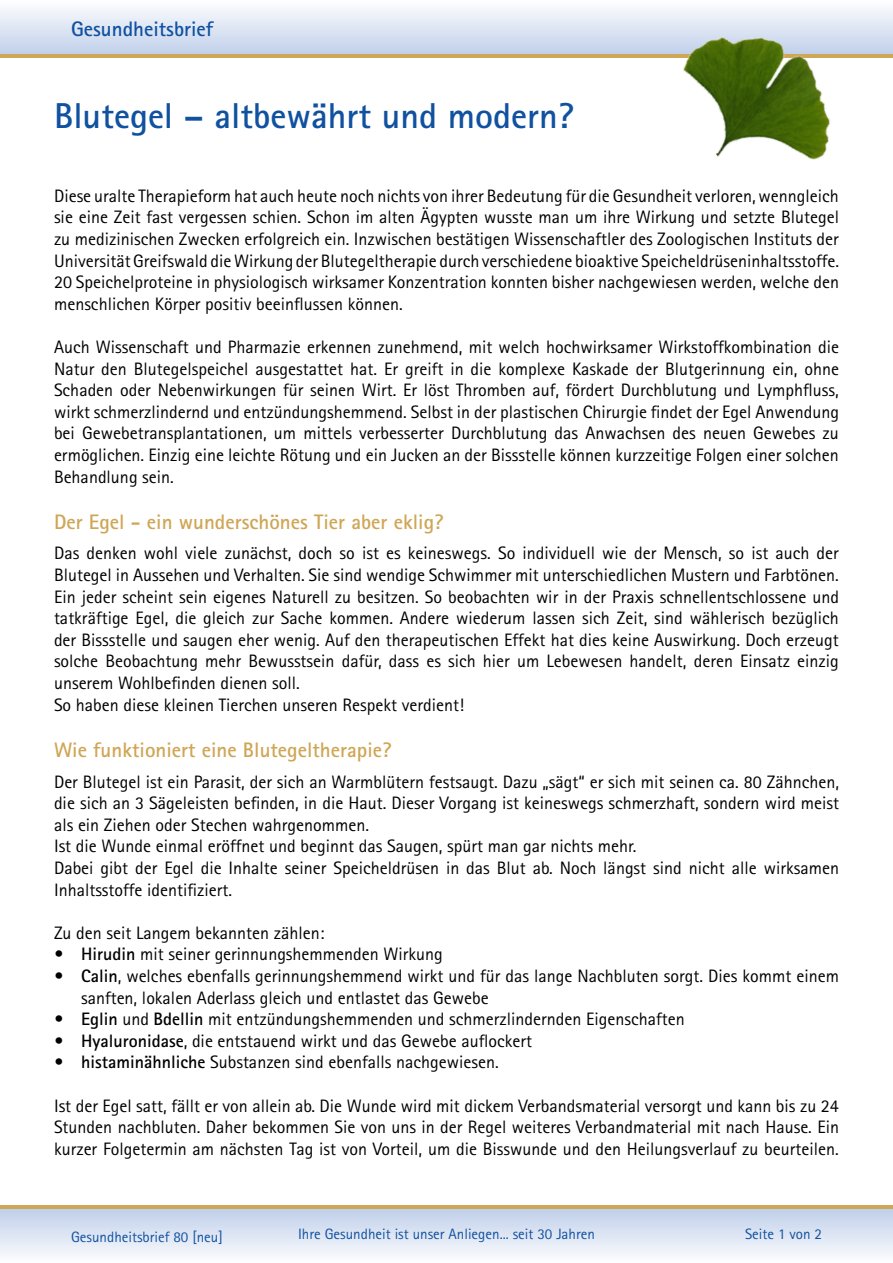
<style>
.page{position:relative;width:893px;height:1263px;background:#fff}
.page>*{position:absolute;margin:0;border:0;box-sizing:border-box;transform-origin:0 0}
.t1{font:700 36px "Rotis Sans Serif";color:#1051a0}
.t2{font:700 21px "Rotis Sans Serif";color:#cfa655}
.t3{font:700 21px "Rotis Sans Serif";color:#1051a0}
.t4{font:18px/21.6px "Rotis Sans Serif";color:#000;text-align:justify}
.t5{font:15px "Rotis Sans Serif";color:#1051a0}
.s1{font-weight:700}
</style>
<div class="page">
<div style="left:0;top:1209px;width:893px;height:54px;background:linear-gradient(to bottom,#c0cfea,#fcfcfe)"></div>
<hr style="left:0;top:1205px;width:893px;height:4px;background:#cfa655">
<div style="left:0;top:0;width:893px;height:54px;background:linear-gradient(to bottom,#fefefe,#c2d1eb)"></div>
<hr style="left:0;top:54px;width:893px;height:4px;background:#cfa655">
<img style="left:663px;top:31px;width:176px;height:129px">
<p class="t3" style="left:71px;top:16px;width:144px">Gesundheitsbrief</p>
<h1 class="t1" style="left:54px;top:93px;width:521px">Blutegel – altbewährt und modern?</h1>
<p class="t4" style="left:54px;top:185px;width:786px">Diese uralte Therapieform hat auch heute noch nichts von ihrer Bedeutung für die Gesundheit verloren, wenngleich sie eine Zeit fast vergessen schien. Schon im alten Ägypten wusste man um ihre Wirkung und setzte Blutegel zu medizinischen Zwecken erfolgreich ein. Inzwischen bestätigen Wissenschaftler des Zoologischen Instituts der Universität Greifswald die Wirkung der Blutegeltherapie durch verschiedene bioaktive Speicheldrüseninhaltsstoffe.<br>20 Speichelproteine in physiologisch wirksamer Konzentration konnten bisher nachgewiesen werden, welche den menschlichen Körper positiv beeinflussen können.</p>
<p class="t4" style="left:54px;top:336px;width:786px">Auch Wissenschaft und Pharmazie erkennen zunehmend, mit welch hochwirksamer Wirkstoffkombination die Natur den Blutegelspeichel ausgestattet hat. Er greift in die komplexe Kaskade der Blutgerinnung ein, ohne Schaden oder Nebenwirkungen für seinen Wirt. Er löst Thromben auf, fördert Durchblutung und Lymphfluss, wirkt schmerzlindernd und entzündungshemmend. Selbst in der plastischen Chirurgie findet der Egel Anwendung bei Gewebetransplantationen, um mittels verbesserter Durchblutung das Anwachsen des neuen Gewebes zu ermöglichen. Einzig eine leichte Rötung und ein Jucken an der Bissstelle können kurzzeitige Folgen einer solchen Behandlung sein.</p>
<p class="t2" style="left:54px;top:509px;width:391px">Der Egel - ein wunderschönes Tier aber eklig?</p>
<p class="t4" style="left:54px;top:542px;width:786px;text-align:left">Das denken wohl viele zunächst, doch so ist es keineswegs. So individuell wie der Mensch, so ist auch der Blutegel in Aussehen und Verhalten. Sie sind wendige Schwimmer mit unterschiedlichen Mustern und Farbtönen.<br>Ein jeder scheint sein eigenes Naturell zu besitzen. So beobachten wir in der Praxis schnellentschlossene und tatkräftige Egel, die gleich zur Sache kommen. Andere wiederum lassen sich Zeit, sind wählerisch bezüglich der Bissstelle und saugen eher wenig. Auf den therapeutischen Effekt hat dies keine Auswirkung. Doch erzeugt solche Beobachtung mehr Bewusstsein dafür, dass es sich hier um Lebewesen handelt, deren Einsatz einzig unserem Wohlbefinden dienen soll.<br>So haben diese kleinen Tierchen unseren Respekt verdient!</p>
<p class="t2" style="left:54px;top:737px;width:339px">Wie funktioniert eine Blutegeltherapie?</p>
<p class="t4" style="left:54px;top:770px;width:786px;text-align:left">Der Blutegel ist ein Parasit, der sich an Warmblütern festsaugt. Dazu „sägt“ er sich mit seinen ca. 80 Zähnchen, die sich an 3 Sägeleisten befinden, in die Haut. Dieser Vorgang ist keineswegs schmerzhaft, sondern wird meist als ein Ziehen oder Stechen wahrgenommen.<br>Ist die Wunde einmal eröffnet und beginnt das Saugen, spürt man gar nichts mehr.<br>Dabei gibt der Egel die Inhalte seiner Speicheldrüsen in das Blut ab. Noch längst sind nicht alle wirksamen Inhaltsstoffe identifiziert.</p>
<p class="t4" style="left:54px;top:922px;width:272px">Zu den seit Langem bekannten zählen:</p>
<p class="t4" style="left:54px;top:943px;width:390px"><span class="s1">• Hirudin</span> mit seiner gerinnungshemmenden Wirkung</p>
<p class="t4" style="left:81px;top:965px;width:759px;text-indent:-27px"><span class="s1">• Calin</span>, welches ebenfalls gerinnungshemmend wirkt und für das lange Nachbluten sorgt. Dies kommt einem sanften, lokalen Aderlass gleich und entlastet das Gewebe</p>
<p class="t4" style="left:54px;top:1008px;width:632px"><span class="s1">• Eglin</span> und <span class="s1">Bdellin</span> mit entzündungshemmenden und schmerzlindernden Eigenschaften</p>
<p class="t4" style="left:54px;top:1030px;width:480px"><span class="s1">• Hyaluronidase</span>, die entstauend wirkt und das Gewebe auflockert</p>
<p class="t4" style="left:54px;top:1051px;width:446px"><span class="s1">• histaminähnliche</span> Substanzen sind ebenfalls nachgewiesen.</p>
<p class="t4" style="left:54px;top:1094px;width:786px">Ist der Egel satt, fällt er von allein ab. Die Wunde wird mit dickem Verbandsmaterial versorgt und kann bis zu 24<br>Stunden nachbluten. Daher bekommen Sie von uns in der Regel weiteres Verbandmaterial mit nach Hause. Ein kurzer Folgetermin am nächsten Tag ist von Vorteil, um die Bisswunde und den Heilungsverlauf zu beurteilen.</p>
<p class="t5" style="left:71px;top:1228px;width:153px">Gesundheitsbrief 80 [neu]</p>
<p class="t5" style="left:298px;top:1225px;width:298px">Ihre Gesundheit ist unser Anliegen... seit 30 Jahren</p>
<p class="t5" style="left:745px;top:1225px;width:78px">Seite 1 von 2</p>
</div>
